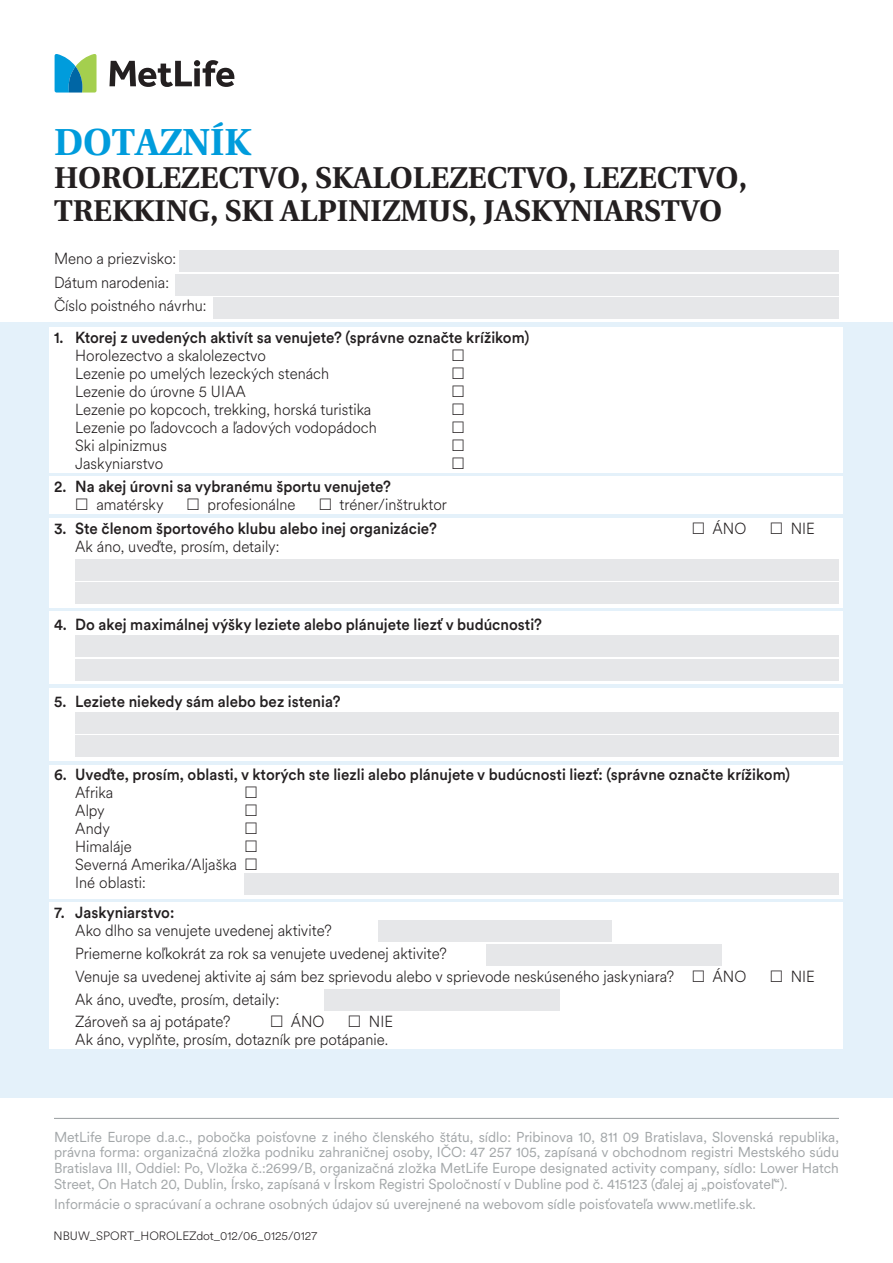
<style>
.page{position:relative;width:893px;height:1263px;background:#fff}
.page>*{position:absolute;margin:0;border:0;box-sizing:border-box;transform-origin:0 0}
.t1{font:700 37.5px "Utopia C Ex";color:#009cdc}
.t2{font:700 30px/33px "Utopia C Ex";color:#231f20}
.t3{font:300 15.9px/18px "Met Life Circular";color:#231f20;scale:.94 1}
.t4{font:500 15.9px "Met Life Circular";color:#231f20;scale:.94 1}
.t5{font:14.25px/15.8px "Met Life Circular";letter-spacing:-.005em;color:#a3a7a9;text-align:justify}
.t6{font:300 12px "Met Life Circular";color:#231f20}
</style>
<div class="page">
<div style="left:0;top:323px;width:893px;height:775px;background:#e4f1fa"></div>
<svg style="left:109px;top:60px;width:125px;height:27px"></svg>
<svg style="left:55px;top:54px;width:42px;height:39px;background:#5cb2a5"></svg>
<div style="left:180px;top:251px;width:659px;height:21px;background:#e6e7e9"></div>
<div style="left:176px;top:274px;width:663px;height:21px;background:#e6e7e9"></div>
<div style="left:214px;top:297px;width:625px;height:22px;background:#e6e7e9"></div>
<div style="left:50px;top:327px;width:793px;height:145px;background:#fff"></div>
<div style="left:50px;top:477px;width:793px;height:37px;background:#fff"></div>
<div style="left:50px;top:518px;width:793px;height:89px;background:#fff"></div>
<div style="left:75px;top:559px;width:764px;height:21px;background:#e6e7e9"></div>
<div style="left:75px;top:582px;width:764px;height:21px;background:#e6e7e9"></div>
<div style="left:50px;top:765px;width:793px;height:133px;background:#fff"></div>
<div style="left:50px;top:902px;width:793px;height:147px;background:#fff"></div>
<div style="left:244px;top:873px;width:595px;height:21px;background:#e6e7e9"></div>
<div style="left:378px;top:921px;width:234px;height:21px;background:#e6e7e9"></div>
<div style="left:486px;top:944px;width:236px;height:21px;background:#e6e7e9"></div>
<div style="left:324px;top:990px;width:236px;height:21px;background:#e6e7e9"></div>
<div style="left:50px;top:612px;width:793px;height:72px;background:#fff"></div>
<div style="left:50px;top:688px;width:793px;height:73px;background:#fff"></div>
<div style="left:75px;top:636px;width:764px;height:21px;background:#e6e7e9"></div>
<div style="left:75px;top:659px;width:764px;height:21px;background:#e6e7e9"></div>
<div style="left:75px;top:712px;width:764px;height:21px;background:#e6e7e9"></div>
<div style="left:75px;top:736px;width:764px;height:21px;background:#e6e7e9"></div>
<hr style="left:54px;top:1118px;width:785px;height:1px;background:#a3a7a9">
<h1 class="t1" style="left:54px;top:121px;width:199px">DOTAZNÍK</h1>
<h2 class="t2" style="left:54px;top:161px;width:695px">HOROLEZECTVO, SKALOLEZECTVO, LEZECTVO,<br>TREKKING, SKI ALPINIZMUS, JASKYNIARSTVO</h2>
<p class="t3" style="left:54px;top:246px;width:164px;line-height:23.4px">Meno a priezvisko:<br>Dátum narodenia:<br>Číslo poistného návrhu:</p>
<p class="t4" style="left:54px;top:326px;width:507px">1. Ktorej z uvedených aktivít sa venujete? (správne označte krížikom)</p>
<p class="t3" style="left:75px;top:345px;width:322px">Horolezectvo a skalolezectvo<br>Lezenie po umelých lezeckých stenách<br>Lezenie do úrovne 5 UIAA<br>Lezenie po kopcoch, trekking, horská turistika<br>Lezenie po ľadovcoch a ľadových vodopádoch<br>Ski alpinizmus<br>Jaskyniarstvo</p>
<p class="t4" style="left:54px;top:476px;width:360px">2. Na akej úrovni sa vybranému športu venujete?</p>
<p class="t3" style="left:96px;top:495px;width:73px">amatérsky</p>
<p class="t3" style="left:208px;top:495px;width:95px">profesionálne</p>
<p class="t3" style="left:340px;top:495px;width:116px">tréner/inštruktor</p>
<p class="t4" style="left:54px;top:517px;width:409px">3. Ste členom športového klubu alebo inej organizácie?</p>
<p class="t3" style="left:712px;top:519px;width:37px">ÁNO</p>
<p class="t3" style="left:791px;top:519px;width:27px">NIE</p>
<p class="t3" style="left:75px;top:537px;width:219px">Ak áno, uveďte, prosím, detaily:</p>
<p class="t4" style="left:54px;top:613px;width:521px">4. Do akej maximálnej výšky leziete alebo plánujete liezť v budúcnosti?</p>
<p class="t4" style="left:54px;top:690px;width:306px">5. Leziete niekedy sám alebo bez istenia?</p>
<p class="t4" style="left:54px;top:764px;width:785px">6. Uveďte, prosím, oblasti, v ktorých ste liezli alebo plánujete v budúcnosti liezť: (správne označte krížikom)</p>
<p class="t3" style="left:75px;top:783px;width:174px">Afrika<br>Alpy<br>Andy<br>Himaláje<br>Severná Amerika/Aljaška<br>Iné oblasti:</p>
<p class="t4" style="left:54px;top:902px;width:130px">7. Jaskyniarstvo:</p>
<p class="t3" style="left:75px;top:918px;width:639px;line-height:22.8px">Ako dlho sa venujete uvedenej aktivite?<br>Priemerne koľkokrát za rok sa venujete uvedenej aktivite?<br>Venuje sa uvedenej aktivite aj sám bez sprievodu alebo v sprievode neskúseného jaskyniara?</p>
<p class="t3" style="left:712px;top:966px;width:37px">ÁNO</p>
<p class="t3" style="left:791px;top:966px;width:27px">NIE</p>
<p class="t3" style="left:75px;top:988px;width:219px;line-height:22.2px">Ak áno, uveďte, prosím, detaily:<br>Zároveň sa aj potápate?</p>
<p class="t3" style="left:291px;top:1012px;width:37px">ÁNO</p>
<p class="t3" style="left:75px;top:1012px;width:340px;text-indent:294px">NIE<br>Ak áno, vyplňte, prosím, dotazník pre potápanie.</p>
<p class="t5" style="left:54px;top:1128px;width:786px">MetLife Europe d.a.c., pobočka poisťovne z iného členského štátu, sídlo: Pribinova 10, 811 09 Bratislava, Slovenská republika, právna forma: organizačná zložka podniku zahraničnej osoby, IČO: 47 257 105, zapísaná v obchodnom registri Mestského súdu Bratislava III, Oddiel: Po, Vložka č.:2699/B, organizačná zložka MetLife Europe designated activity company, sídlo: Lower Hatch Street, On Hatch 20, Dublin, Írsko, zapísaná v Írskom Registri Spoločností v Dubline pod č. 415123 (ďalej aj „poisťovateľ“).</p>
<p class="t5" style="left:54px;top:1195px;width:703px">Informácie o spracúvaní a ochrane osobných údajov sú uverejnené na webovom sídle poisťovateľa www.metlife.sk.</p>
<p class="t6" style="left:54px;top:1228px;width:265px">NBUW_SPORT_HOROLEZdot_012/06_0125/0127</p>
</div>
